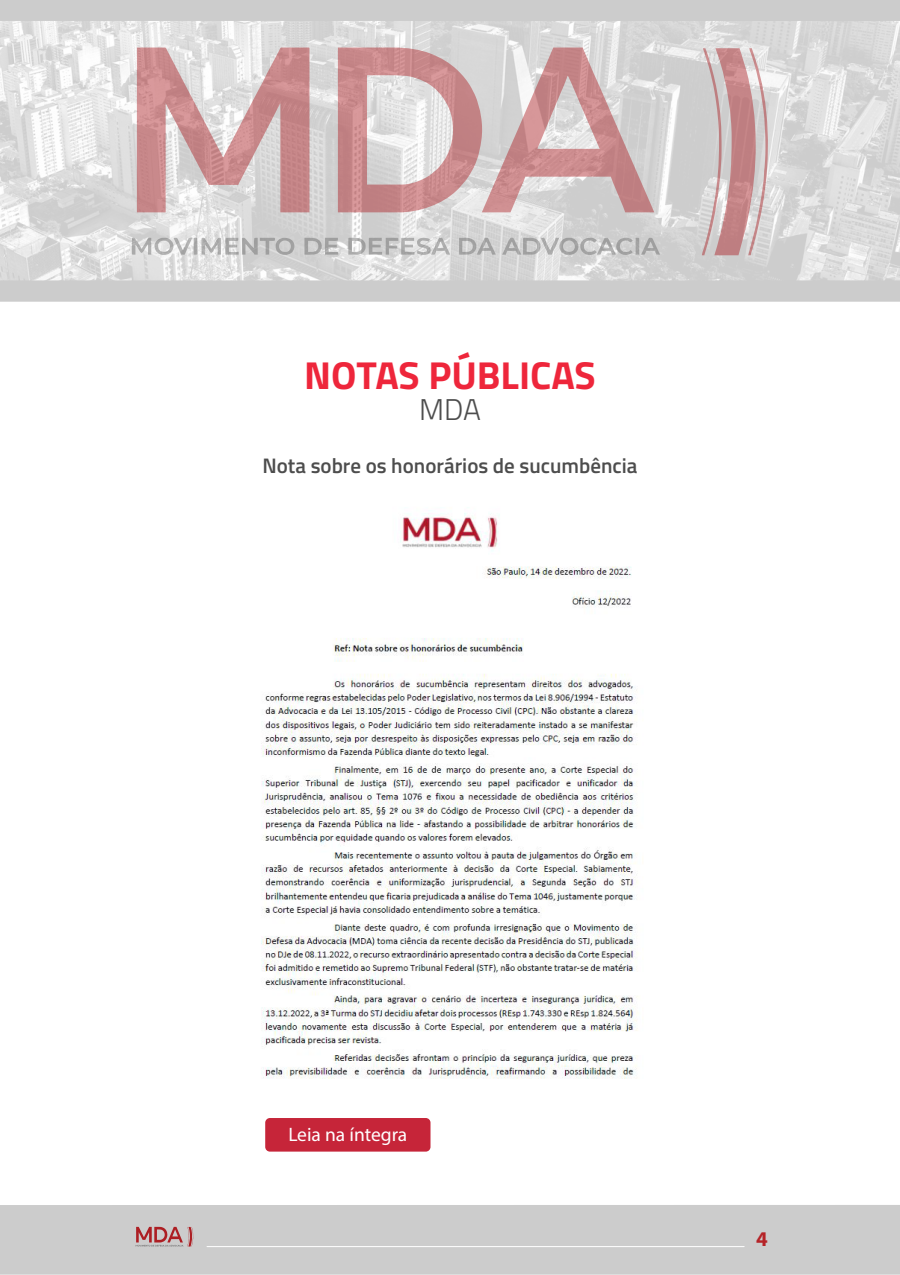
<style>
.page{position:relative;width:900px;height:1275px;background:#fff}
.page>*{position:absolute;margin:0;border:0;box-sizing:border-box;transform-origin:0 0}
.t1{font:700 39px "Titillium Web";color:#ee263b}
.t2{font:300 30px "Titillium Web";color:#4d4d4d}
.t3{font:600 21px "Titillium";color:#4d4d4d}
.t4{font:700 21px "Myriad Pro";color:#b52327}
.t5{font:19.5px "Myriad Pro";color:#fff}
</style>
<div class="page">
<div style="left:0;top:1205px;width:900px;height:70px;background:#ccc"></div>
<svg style="left:136px;top:1227px;width:57px;height:20px"></svg>
<img style="left:0;top:21px;width:900px;height:259px">
<svg style="left:137px;top:48px;width:172px;height:164px;background:#d4b1b2"></svg>
<svg style="left:338px;top:48px;width:316px;height:164px;background:#d3b5b6"></svg>
<svg style="left:702px;top:48px;width:66px;height:207px;background:#cdb1b2"></svg>
<svg style="left:304px;top:238px;width:35px;height:17px"></svg>
<svg style="left:459px;top:238px;width:37px;height:17px"></svg>
<svg style="left:348px;top:237px;width:102px;height:18px;background:#c6c6c6"></svg>
<svg style="left:502px;top:235px;width:158px;height:20px;background:#c4c4c4"></svg>
<svg style="left:132px;top:237px;width:164px;height:18px;background:#c8c8c8"></svg>
<div style="left:0;top:0;width:900px;height:21px;background:#ccc"></div>
<div style="left:0;top:280px;width:900px;height:22px;background:#ccc"></div>
<hr style="left:207px;top:1246px;width:537px;height:1px;background:#fff">
<div style="left:265px;top:1118px;width:166px;height:34px;background:#c62539;border-radius:5px"></div>
<img style="left:261px;top:510px;width:377px;height:569px">
<h1 class="t1" style="left:304px;top:345px;width:293px">NOTAS PÚBLICAS</h1>
<h2 class="t2" style="left:419px;top:388px;width:63px">MDA</h2>
<p class="t3" style="left:262px;top:450px;width:377px">Nota sobre os honorários de sucumbência</p>
<p class="t5" style="left:288px;top:1122px;width:121px">Leia na íntegra</p>
<p class="t4" style="left:756px;top:1226px;width:13px">4</p>
</div>
